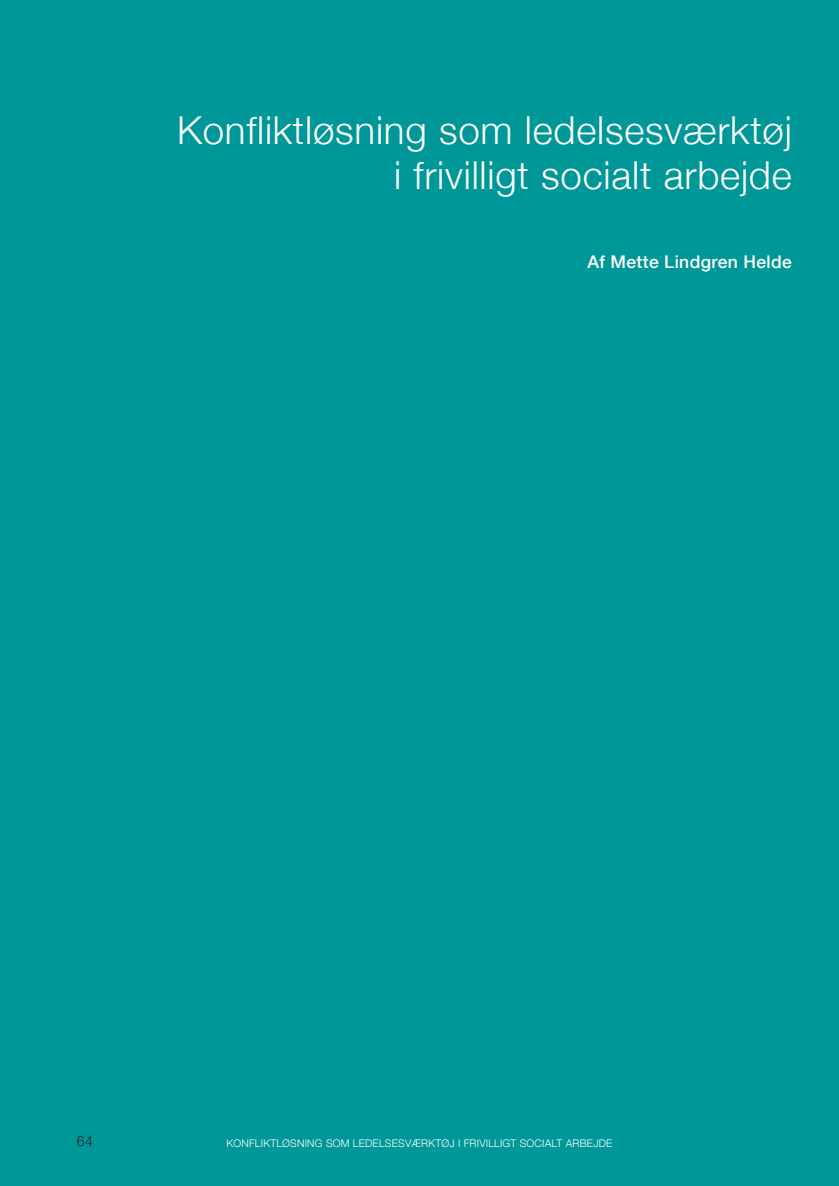
<style>
.page{position:relative;width:839px;height:1186px;background:#fff}
.page>*{position:absolute;margin:0;border:0;box-sizing:border-box;transform-origin:0 0}
.t1{font:300 38.5px/45.5px "Helvetica Neue";letter-spacing:.02em;color:#fff;text-align:right}
.t2{font:500 17.5px "Helvetica Neue";letter-spacing:.02em;color:#fff}
.t3{font:300 14px "Helvetica Neue";color:#231f20}
.t4{font:300 10.5px "Helvetica Neue";letter-spacing:.02em;color:#fff}
</style>
<div class="page">
<div style="left:0;top:0;width:838px;height:1186px;background:#009798"></div>
<h1 class="t1" style="left:177px;top:107px;width:616px">Konfliktløsning som ledelsesværktøj i frivilligt socialt arbejde</h1>
<h2 class="t2" style="left:587px;top:251px;width:206px">Af Mette Lindgren Helde</h2>
<h3 class="t3" style="left:77px;top:1132px;width:17px">64</h3>
<p class="t4" style="left:226px;top:1136px;width:387px">KONFLIKTLØSNING SOM LEDELSESVÆRKTØJ I FRIVILLIGT SOCIALT ARBEJDE</p>
</div>
